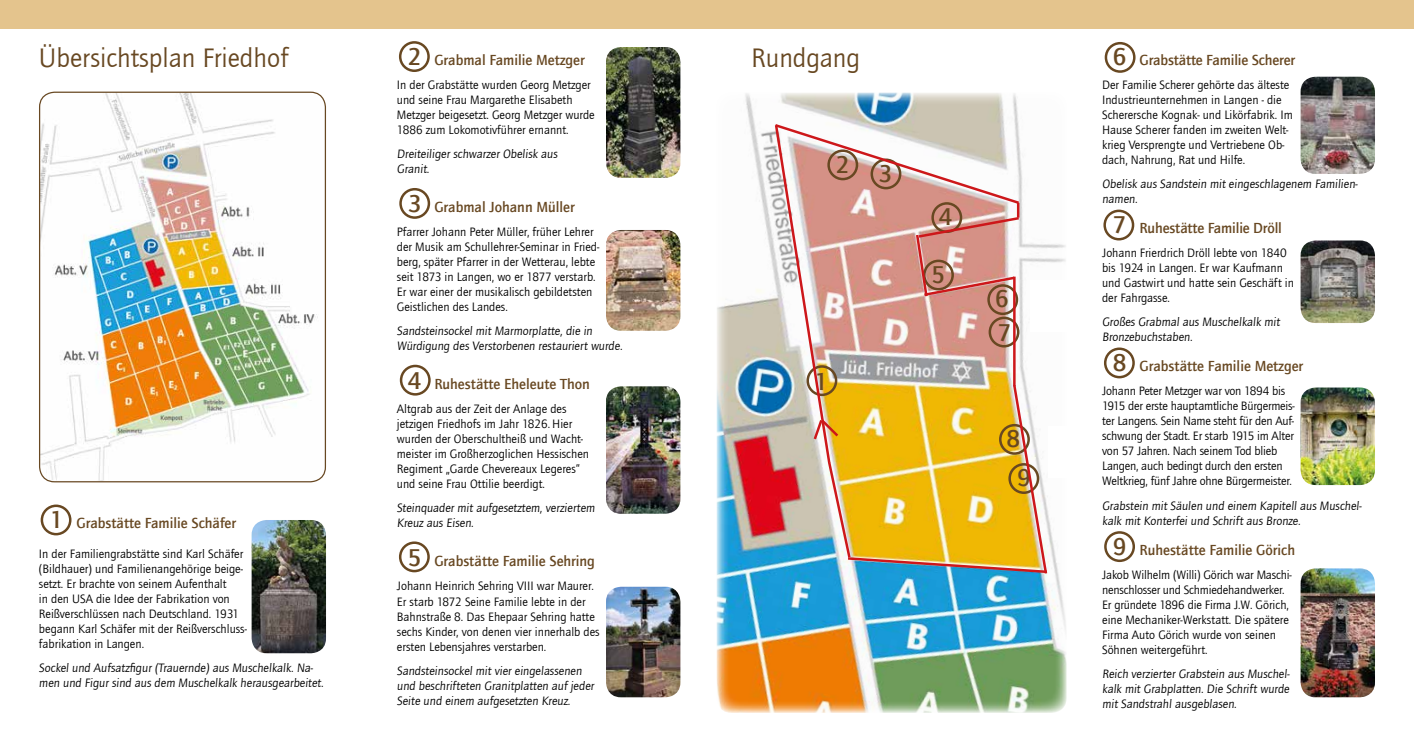
<style>
.page{position:relative;width:1414px;height:752px;background:#fff}
.page>*{position:absolute;margin:0;border:0;box-sizing:border-box;transform-origin:0 0}
.t1{font:27.5px "ITC Quay Sans Com";color:#684822}
.t2{font:500 25px/34px "ITC Quay Sans Com";color:#684822}
.t3{font:500 15px "ITC Quay Sans Com";color:#684822}
.t4{font:12.5px/15px "ITC Quay Sans Com";color:#000}
.s1{font-size:25px}
</style>
<div class="page">
<div style="left:0;top:0;width:1414px;height:28px;background:#e4c48d"></div>
<img style="left:252px;top:520px;width:74px;height:133px">
<img style="left:606px;top:47px;width:74px;height:131px">
<img style="left:606px;top:230px;width:74px;height:100px">
<img style="left:1300px;top:77px;width:75px;height:97px">
<img style="left:606px;top:586px;width:74px;height:111px">
<img style="left:606px;top:386px;width:74px;height:127px">
<img style="left:1300px;top:568px;width:75px;height:129px">
<img style="left:1300px;top:387px;width:75px;height:98px">
<img style="left:1300px;top:240px;width:75px;height:83px">
<img style="left:40px;top:92px;width:285px;height:389px">
<div style="left:39px;top:92px;width:287px;height:390px;border:1px solid #684822;border-radius:15px"></div>
<div style="left:41px;top:504px;width:30px;height:31px;border:2px solid #684822;border-radius:50%"></div>
<div style="left:399px;top:41px;width:31px;height:31px;border:2px solid #684822;border-radius:50%"></div>
<div style="left:399px;top:188px;width:31px;height:31px;border:2px solid #684822;border-radius:50%"></div>
<div style="left:400px;top:364px;width:31px;height:31px;border:2px solid #684822;border-radius:50%"></div>
<div style="left:399px;top:541px;width:31px;height:31px;border:2px solid #684822;border-radius:50%"></div>
<div style="left:1105px;top:42px;width:30px;height:31px;border:2px solid #684822;border-radius:50%"></div>
<div style="left:1103px;top:209px;width:31px;height:31px;border:2px solid #684822;border-radius:50%"></div>
<div style="left:1104px;top:347px;width:31px;height:31px;border:2px solid #684822;border-radius:50%"></div>
<div style="left:1104px;top:531px;width:31px;height:30px;border:2px solid #684822;border-radius:50%"></div>
<img style="left:716px;top:92px;width:351px;height:620px">
<img style="left:772px;top:122px;width:277px;height:454px">
<hr style="left:1013px;top:276px;width:2px;height:110px;background:#cd171a">
<div style="left:1030px;top:280px;width:37px;height:51px;background:#fff"></div>
<div style="left:1048px;top:426px;width:37px;height:52px;background:#fff"></div>
<h1 class="t1" style="left:39px;top:41px;width:251px">Übersichtsplan Friedhof</h1>
<p class="t3" style="left:50px;top:513px;width:188px"><span class="s1">1</span> Grabstätte Familie Schäfer</p>
<p class="t4" style="left:39px;top:545px;width:209px">In der Familiengrabstätte sind Karl Schäfer (Bildhauer) und Familienangehörige beige&shy;setzt. Er brachte von seinem Aufenthalt<br>in den USA die Idee der Fabrikation von Reißverschlüssen nach Deutschland. 1931 begann Karl Schäfer mit der Reißverschluss&shy;fabrikation in Langen.</p>
<p class="t4" style="left:39px;top:659px;width:287px">Sockel und Aufsatzfigur (Trauernde) aus Muschelkalk. Na&shy;men und Figur sind aus dem Muschelkalk herausgearbeitet.</p>
<p class="t3" style="left:408px;top:51px;width:178px"><span class="s1">2</span> Grabmal Familie Metzger</p>
<p class="t4" style="left:397px;top:77px;width:199px">In der Grabstätte wurden Georg Metzger und seine Frau Margarethe Elisabeth Metzger beigesetzt. Georg Metzger wurde 1886 zum Lokomotivführer ernannt.</p>
<p class="t4" style="left:397px;top:146px;width:164px">Dreiteiliger schwarzer Obelisk aus<br>Granit.</p>
<p class="t3" style="left:408px;top:198px;width:168px"><span class="s1">3</span> Grabmal Johann Müller</p>
<p class="t4" style="left:397px;top:224px;width:204px">Pfarrer Johann Peter Müller, früher Lehrer der Musik am Schullehrer-Seminar in Fried&shy;berg, später Pfarrer in der Wetterau, lebte seit 1873 in Langen, wo er 1877 verstarb.<br>Er war einer der musikalisch gebildetsten Geistlichen des Landes.</p>
<p class="t4" style="left:397px;top:323px;width:228px">Sandsteinsockel mit Marmorplatte, die in<br>Würdigung des Verstorbenen restauriert wurde.</p>
<p class="t3" style="left:408px;top:375px;width:184px"><span class="s1">4</span> Ruhestätte Eheleute Thon</p>
<p class="t4" style="left:397px;top:401px;width:194px">Altgrab aus der Zeit der Anlage des jetzigen Friedhofs im Jahr 1826.Hier wurden der Oberschultheiß und Wacht&shy;meister im Großherzoglichen Hessischen Regiment „Garde Chevereaux Legeres“ und seine Frau Ottilie beerdigt.</p>
<p class="t4" style="left:397px;top:500px;width:201px">Steinquader mit aufgesetztem, verziertem<br>Kreuz aus Eisen.</p>
<p class="t3" style="left:408px;top:552px;width:189px"><span class="s1">5</span> Grabstätte Familie Sehring</p>
<p class="t4" style="left:397px;top:578px;width:204px">Johann Heinrich Sehring VIII war Maurer.<br>Er starb 1872 Seine Familie lebte in der Bahnstraße 8. Das Ehepaar Sehring hatte sechs Kinder, von denen vier innerhalb des ersten Lebensjahres verstarben.</p>
<p class="t4" style="left:397px;top:662px;width:200px">Sandsteinsockel mit vier eingelassenen und beschrifteten Granitplatten auf jeder<br>Seite und einem aufgesetzten Kreuz.</p>
<h1 class="t1" style="left:751px;top:41px;width:110px">Rundgang</h1>
<h2 class="t2" style="left:836px;top:151px;width:58px">2 3</h2>
<h2 class="t2" style="left:814px;top:363px;width:15px">1</h2>
<h2 class="t2" style="left:939px;top:199px;width:15px">4</h2>
<h2 class="t2" style="left:931px;top:257px;width:15px">5</h2>
<h2 class="t2" style="left:995px;top:281px;width:18px">6<br>7</h2>
<h2 class="t2" style="left:1006px;top:418px;width:26px;line-height:39.1px;text-align:center">8<br>9</h2>
<p class="t3" style="left:1113px;top:51px;width:183px"><span class="s1">6</span> Grabstätte Familie Scherer</p>
<p class="t4" style="left:1102px;top:77px;width:192px">Der Familie Scherer gehörte das älteste Industrieunternehmen in Langen - die Scherersche Kognak- und Likörfabrik. Im Hause Scherer fanden im zweiten Welt&shy;krieg Versprengte und Vertriebene Ob&shy;dach, Nahrung, Rat und Hilfe.</p>
<p class="t4" style="left:1102px;top:176px;width:258px">Obelisk aus Sandstein mit eingeschlagenem Familien&shy;namen.</p>
<p class="t3" style="left:1113px;top:219px;width:170px"><span class="s1">7</span> Ruhestätte Familie Dröll</p>
<p class="t4" style="left:1102px;top:245px;width:193px">Johann Frierdrich Dröll lebte von 1840 bis 1924 in Langen. Er war Kaufmann und Gastwirt und hatte sein Geschäft in der Fahrgasse.</p>
<p class="t4" style="left:1102px;top:314px;width:181px">Großes Grabmal aus Muschelkalk mit<br>Bronzebuchstaben.</p>
<p class="t3" style="left:1113px;top:357px;width:192px"><span class="s1">8</span> Grabstätte Familie Metzger</p>
<p class="t4" style="left:1102px;top:383px;width:194px">Johann Peter Metzger war von 1894 bis 1915 der erste hauptamtliche Bürgermeis&shy;ter Langens. Sein Name steht für den Auf&shy;schwung der Stadt. Er starb 1915 im Alter von 57 Jahren. Nach seinem Tod blieb Langen, auch bedingt durch den ersten Weltkrieg, fünf Jahre ohne Bürgermeister.</p>
<p class="t4" style="left:1102px;top:497px;width:262px">Grabstein mit Säulen und einem Kapitell aus Muschel&shy;kalk mit Konterfei und Schrift aus Bronze.</p>
<p class="t3" style="left:1113px;top:540px;width:184px"><span class="s1">9</span> Ruhestätte Familie Görich</p>
<p class="t4" style="left:1102px;top:566px;width:191px">Jakob Wilhelm (Willi) Görich war Maschi&shy;nenschlosser und Schmiedehandwerker.<br>Er gründete 1896 die Firma J.W. Görich, eine Mechaniker-Werkstatt. Die spätere Firma Auto Görich wurde von seinen Söhnen weitergeführt.</p>
<p class="t4" style="left:1102px;top:665px;width:190px;text-align:justify">Reich verzierter Grabstein aus Muschel&shy;kalk mit Grabplatten. Die Schrift wurde mit Sandstrahl ausgeblasen.</p>
</div>
